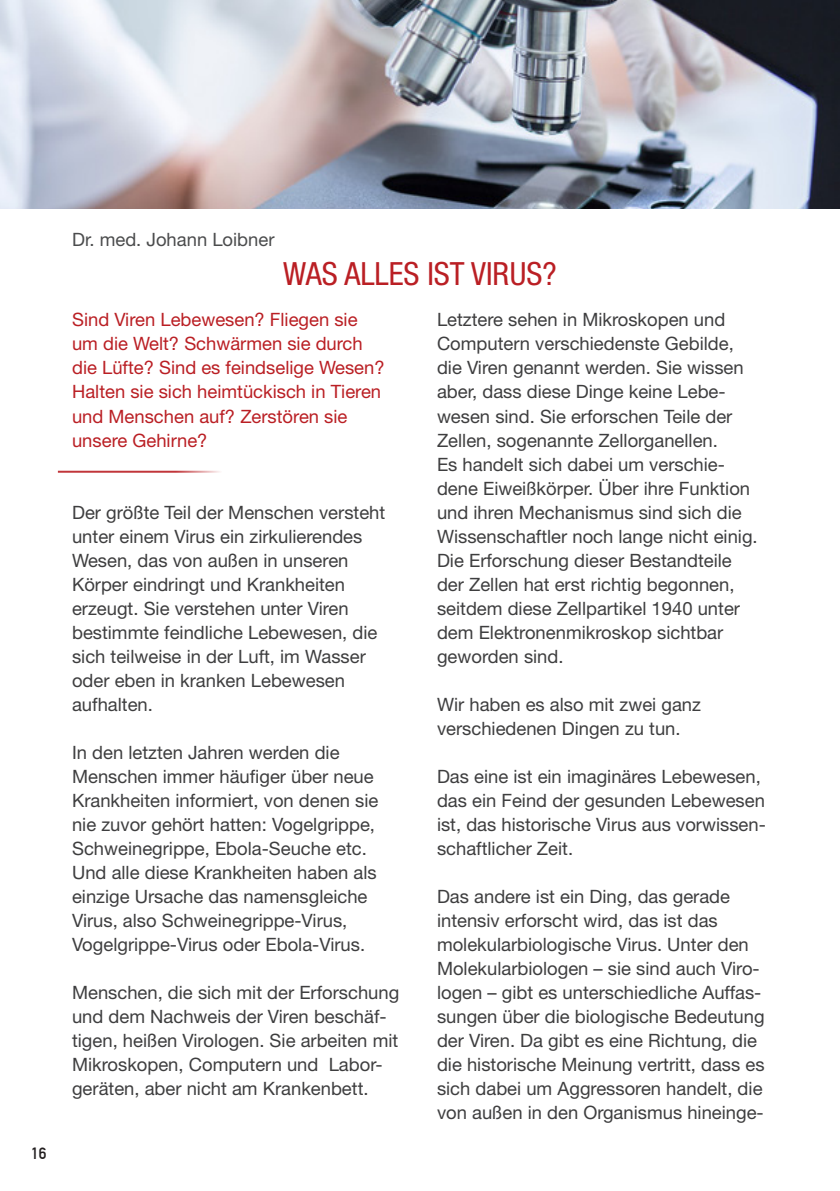
<style>
.page{position:relative;width:840px;height:1191px;background:#fff}
.page>*{position:absolute;margin:0;border:0;box-sizing:border-box;transform-origin:0 0}
.t1{font:condensed 32px "Helvetica Neue";color:#ba1f24}
.t2{font:18.4px/24px "Helvetica Neue";color:#3e3e3f}
.t3{font:18.4px/24px "Helvetica Neue";color:#ba1f24}
.t4{font:18.4px "Helvetica Neue";color:#4b4c4d}
.t5{font:700 16px "DIN Alternate";color:#231f20}
</style>
<div class="page">
<img style="left:0;top:0;width:839px;height:208px">
<hr style="left:58px;top:471px;width:251px;height:2px;background:#ba1f24">
<p class="t5" style="left:31px;top:1141px;width:17px">16</p>
<p class="t4" style="left:72px;top:229px;width:204px">Dr. med. Johann Loibner</p>
<h1 class="t1" style="left:283px;top:255px;width:275px">WAS ALLES IST VIRUS?</h1>
<p class="t3" style="left:72px;top:308px;width:314px">Sind Viren Lebewesen? Fliegen sie um die Welt? Schwärmen sie durch die Lüfte? Sind es feindselige Wesen?<br>Halten sie sich heimtückisch in Tieren und Menschen auf? Zerstören sie unsere Gehirne?</p>
<p class="t2" style="left:72px;top:500px;width:314px">Der größte Teil der Menschen versteht unter einem Virus ein zirkulierendes<br>Wesen, das von außen in unseren<br>Körper eindringt und Krankheiten erzeugt. Sie verstehen unter Viren bestimmte feindliche Lebewesen, die sich teilweise in der Luft, im Wasser oder eben in kranken Lebewesen aufhalten.</p>
<p class="t2" style="left:72px;top:740px;width:308px">In den letzten Jahren werden die Menschen immer häufiger über neue Krankheiten informiert, von denen sie nie zuvor gehört hatten: Vogelgrippe, Schweinegrippe, Ebola-Seuche etc.<br>Und alle diese Krankheiten haben als einzige Ursache das namensgleiche Virus, also Schweinegrippe-Virus, Vogelgrippe-Virus oder Ebola-Virus.</p>
<p class="t2" style="left:72px;top:980px;width:328px">Menschen, die sich mit der Erforschung und dem Nachweis der Viren beschäf&shy;tigen, heißen Virologen. Sie arbeiten mit Mikroskopen, Computern und Labor&shy;geräten, aber nicht am Krankenbett.</p>
<p class="t2" style="left:437px;top:308px;width:322px">Letztere sehen in Mikroskopen und Computern verschiedenste Gebilde, die Viren genannt werden. Sie wissen aber, dass diese Dinge keine Lebe&shy;wesen sind. Sie erforschen Teile der Zellen, sogenannte Zellorganellen.<br>Es handelt sich dabei um verschie&shy;dene Eiweißkörper. Über ihre Funktion und ihren Mechanismus sind sich die Wissenschaftler noch lange nicht einig.<br>Die Erforschung dieser Bestandteile der Zellen hat erst richtig begonnen, seitdem diese Zellpartikel 1940 unter dem Elektronenmikroskop sichtbar geworden sind.</p>
<p class="t2" style="left:437px;top:692px;width:265px">Wir haben es also mit zwei ganz verschiedenen Dingen zu tun.</p>
<p class="t2" style="left:437px;top:764px;width:330px">Das eine ist ein imaginäres Lebewesen, das ein Feind der gesunden Lebewesen ist, das historische Virus aus vorwissen&shy;schaftlicher Zeit.</p>
<p class="t2" style="left:437px;top:884px;width:329px">Das andere ist ein Ding, das gerade intensiv erforscht wird, das ist das molekularbiologische Virus. Unter den Molekularbiologen – sie sind auch Viro&shy;logen – gibt es unterschiedliche Auffas&shy;sungen über die biologische Bedeutung der Viren. Da gibt es eine Richtung, die die historische Meinung vertritt, dass es sich dabei um Aggressoren handelt, die von außen in den Organismus hineinge-</p>
</div>
